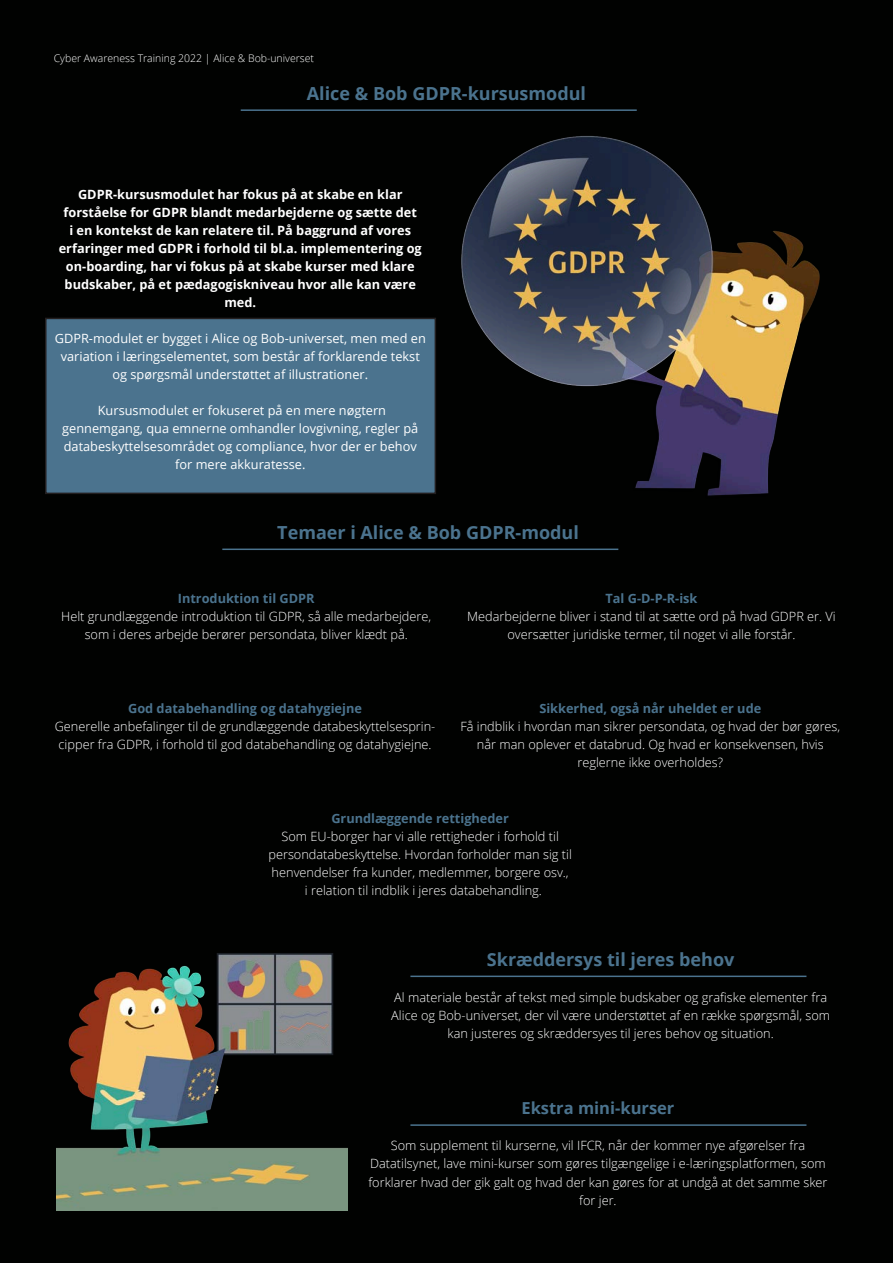
<style>
.page{position:relative;width:893px;height:1263px;background:#010201}
.page>*{position:absolute;margin:0;border:0;box-sizing:border-box;transform-origin:0 0}
.t1{font:700 18px "Open Sans";color:#4b738e}
.t2{font:700 16.5px "Open Sans";color:#4b738e}
.t3{font:300 12.75px/18px "Open Sans";color:#fff;text-align:center}
.t4{font:12.75px/18px "Open Sans";color:#fff;text-align:center}
.t5{font:700 12.75px/18px "Open Sans";color:#fff;text-align:center}
.t6{font:700 12.75px "Open Sans";color:#4b738e}
.t7{font:300 10.5px "Open Sans";color:#fff}
</style>
<div class="page">
<hr style="left:241px;top:109px;width:396px;height:2px;background:#4b738e">
<img style="left:427px;top:108px;width:426px;height:424px">
<hr style="left:222px;top:548px;width:396px;height:2px;background:#4b738e">
<img style="left:56px;top:919px;width:291px;height:291px">
<hr style="left:410px;top:975px;width:396px;height:2px;background:#4b738e">
<hr style="left:410px;top:1124px;width:396px;height:2px;background:#4b738e">
<div style="left:46px;top:318px;width:389px;height:175px;background:#4b738e"></div>
<div style="left:45px;top:318px;width:391px;height:176px;border:2px solid #231f20"></div>
<p class="t7" style="left:54px;top:51px;width:262px">Cyber Awareness Training 2022 | Alice &amp; Bob-universet</p>
<p class="t1" style="left:307px;top:81px;width:281px">Alice &amp; Bob GDPR-kursusmodul</p>
<p class="t5" style="left:59px;top:185px;width:365px">GDPR-kursusmodulet har fokus på at skabe en klar forståelse for GDPR blandt medarbejderne og sætte det<br>i en kontekst de kan relatere til. På baggrund af vores erfaringer med GDPR i forhold til bl.a. implementering og on-boarding, har vi fokus på at skabe kurser med klare budskaber, på et pædagogiskniveau hvor alle kan være med.</p>
<p class="t4" style="left:55px;top:329px;width:373px">GDPR-modulet er bygget i Alice og Bob-universet, men med en variation i læringselementet, som består af forklarende tekst og spørgsmål understøttet af illustrationer.</p>
<p class="t4" style="left:62px;top:401px;width:358px">Kursusmodulet er fokuseret på en mere nøgtern gennemgang, qua emnerne omhandler lovgivning, regler på databeskyttelsesområdet og compliance, hvor der er behov for mere akkuratesse.</p>
<p class="t1" style="left:277px;top:520px;width:303px">Temaer i Alice &amp; Bob GDPR-modul</p>
<p class="t6" style="left:178px;top:589px;width:138px">Introduktion til GDPR</p>
<p class="t3" style="left:61px;top:607px;width:371px">Helt grundlæggende introduktion til GDPR, så alle medarbejdere, som i deres arbejde berører persondata, bliver klædt på.</p>
<p class="t6" style="left:128px;top:700px;width:235px">God databehandling og datahygiejne</p>
<p class="t3" style="left:55px;top:717px;width:382px">Generelle anbefalinger til de grundlæggende databeskyttelsesprin&shy;cipper fra GDPR, i forhold til god databehandling og datahygiejne.</p>
<p class="t6" style="left:606px;top:589px;width:93px">Tal G-D-P-R-isk</p>
<p class="t3" style="left:467px;top:607px;width:370px">Medarbejderne bliver i stand til at sætte ord på hvad GDPR er. Vi oversætter juridiske termer, til noget vi alle forstår.</p>
<p class="t6" style="left:539px;top:700px;width:223px">Sikkerhed, også når uheldet er ude</p>
<p class="t3" style="left:460px;top:717px;width:381px">Få indblik i hvordan man sikrer persondata, og hvad der bør gøres, når man oplever et databrud. Og hvad er konsekvensen, hvis reglerne ikke overholdes?</p>
<p class="t6" style="left:331px;top:810px;width:179px">Grundlæggende rettigheder</p>
<p class="t3" style="left:281px;top:827px;width:279px">Som EU-borger har vi alle rettigheder i forhold til</p>
<p class="t3" style="left:268px;top:845px;width:305px">persondatabeskyttelse. Hvordan forholder man sig til</p>
<p class="t3" style="left:272px;top:863px;width:299px">henvendelser fra kunder, medlemmer, borgere osv., i relation til indblik i jeres databehandling.</p>
<p class="t1" style="left:487px;top:946px;width:249px">Skræddersys til jeres behov</p>
<p class="t3" style="left:391px;top:988px;width:440px">Al materiale består af tekst med simple budskaber og grafiske elementer fra<br>Alice og Bob-universet, der vil være understøttet af en række spørgsmål, som kan justeres og skræddersyes til jeres behov og situation.</p>
<p class="t2" style="left:521px;top:1097px;width:155px">Ekstra mini-kurser</p>
<p class="t3" style="left:368px;top:1136px;width:460px">Som supplement til kurserne, vil IFCR, når der kommer nye afgørelser fra Datatilsynet, lave mini-kurser som gøres tilgængelige i e-læringsplatformen, som forklarer hvad der gik galt og hvad der kan gøres for at undgå at det samme sker for jer.</p>
</div>
